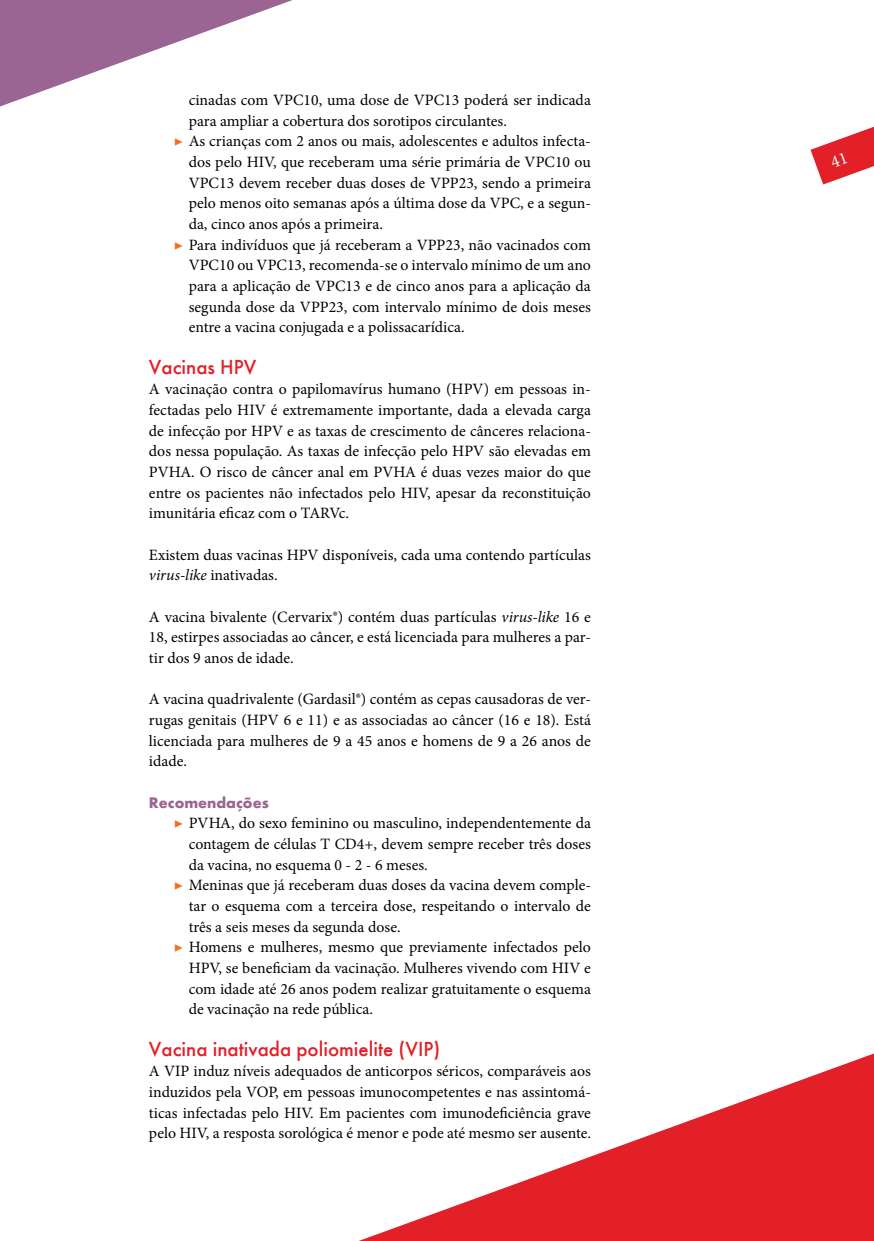
<style>
.page{position:relative;width:874px;height:1241px;background:#fff}
.page>*{position:absolute;margin:0;border:0;box-sizing:border-box;transform-origin:0 0}
.t1{font:500 21px "Futura";color:#e31f27}
.t2{font:15.75px/20.7px "Minion Pro";color:#000;text-align:justify}
.t3{font:700 15.75px "Futura";color:#9a6592}
.s1{color:#f36f21}
.s2{font-style:italic}
</style>
<div class="page">
<svg style="left:0;top:0;width:293px;height:107px"></svg>
<svg style="left:361px;top:1054px;width:512px;height:186px"></svg>
<svg style="left:810px;top:127px;width:63px;height:57px"></svg>
<p class="t2" style="left:189px;top:90px;width:403px">cinadas com VPC10, uma dose de VPC13 poderá ser indicada</p>
<p class="t2" style="left:189px;top:110px;width:319px">para ampliar a cobertura dos sorotipos circulantes.</p>
<p class="t2" style="left:174px;top:131px;width:418px"><span class="s1">▶</span> As crianças com 2 anos ou mais, adolescentes e adultos infecta-</p>
<p class="t2" style="left:189px;top:152px;width:403px">dos pelo HIV, que receberam uma série primária de VPC10 ou</p>
<p class="t2" style="left:189px;top:172px;width:403px">VPC13 devem receber duas doses de VPP23, sendo a primeira</p>
<p class="t2" style="left:189px;top:193px;width:403px">pelo menos oito semanas após a última dose da VPC, e a segun-</p>
<p class="t2" style="left:189px;top:214px;width:196px">da, cinco anos após a primeira.</p>
<p class="t2" style="left:174px;top:234px;width:418px"><span class="s1">▶</span> Para indivíduos que já receberam a VPP23, não vacinados com</p>
<p class="t2" style="left:189px;top:255px;width:403px">VPC10 ou VPC13, recomenda-se o intervalo mínimo de um ano</p>
<p class="t2" style="left:189px;top:276px;width:403px">para a aplicação de VPC13 e de cinco anos para a aplicação da</p>
<p class="t2" style="left:189px;top:296px;width:403px">segunda dose da VPP23, com intervalo mínimo de dois meses</p>
<p class="t2" style="left:189px;top:317px;width:277px">entre a vacina conjugada e a polissacarídica.</p>
<h1 class="t1" style="left:149px;top:354px;width:109px">Vacinas HPV</h1>
<p class="t2" style="left:149px;top:379px;width:443px">A vacinação contra o papilomavírus humano (HPV) em pessoas in&shy;fectadas pelo HIV é extremamente importante, dada a elevada carga de infecção por HPV e as taxas de crescimento de cânceres relaciona&shy;dos nessa população. As taxas de infecção pelo HPV são elevadas em PVHA. O risco de câncer anal em PVHA é duas vezes maior do que entre os pacientes não infectados pelo HIV, apesar da reconstituição imunitária eficaz com o TARVc.</p>
<p class="t2" style="left:149px;top:544px;width:443px">Existem duas vacinas HPV disponíveis, cada uma contendo partículas <span class="s2">virus-like</span> inativadas.</p>
<p class="t2" style="left:149px;top:606px;width:443px">A vacina bivalente (Cervarix®) contém duas partículas <span class="s2">virus-like</span> 16 e 18, estirpes associadas ao câncer, e está licenciada para mulheres a par&shy;tir dos 9 anos de idade.</p>
<p class="t2" style="left:149px;top:689px;width:443px">A vacina quadrivalente (Gardasil®) contém as cepas causadoras de ver&shy;rugas genitais (HPV 6 e 11) e as associadas ao câncer (16 e 18). Está licenciada para mulheres de 9 a 45 anos e homens de 9 a 26 anos de idade.</p>
<p class="t3" style="left:149px;top:792px;width:121px">Recomendações</p>
<p class="t2" style="left:174px;top:812px;width:418px"><span class="s1">▶</span> PVHA, do sexo feminino ou masculino, independentemente da</p>
<p class="t2" style="left:189px;top:833px;width:403px">contagem de células T CD4+, devem sempre receber três doses</p>
<p class="t2" style="left:189px;top:854px;width:240px">da vacina, no esquema 0 - 2 - 6 meses.</p>
<p class="t2" style="left:174px;top:874px;width:418px"><span class="s1">▶</span> Meninas que já receberam duas doses da vacina devem comple-</p>
<p class="t2" style="left:189px;top:895px;width:403px">tar o esquema com a terceira dose, respeitando o intervalo de</p>
<p class="t2" style="left:189px;top:916px;width:213px">três a seis meses da segunda dose.</p>
<p class="t2" style="left:174px;top:936px;width:418px"><span class="s1">▶</span> Homens e mulheres, mesmo que previamente infectados pelo</p>
<p class="t2" style="left:189px;top:957px;width:403px">HPV, se beneficiam da vacinação. Mulheres vivendo com HIV e</p>
<p class="t2" style="left:189px;top:978px;width:403px">com idade até 26 anos podem realizar gratuitamente o esquema</p>
<p class="t2" style="left:189px;top:998px;width:186px">de vacinação na rede pública.</p>
<h1 class="t1" style="left:149px;top:1036px;width:293px">Vacina inativada poliomielite (VIP)</h1>
<p class="t2" style="left:149px;top:1060px;width:443px">A VIP induz níveis adequados de anticorpos séricos, comparáveis aos induzidos pela VOP, em pessoas imunocompetentes e nas assintomá&shy;ticas infectadas pelo HIV. Em pacientes com imunodeficiência grave pelo HIV, a resposta sorológica é menor e pode até mesmo ser ausente.</p>
</div>
